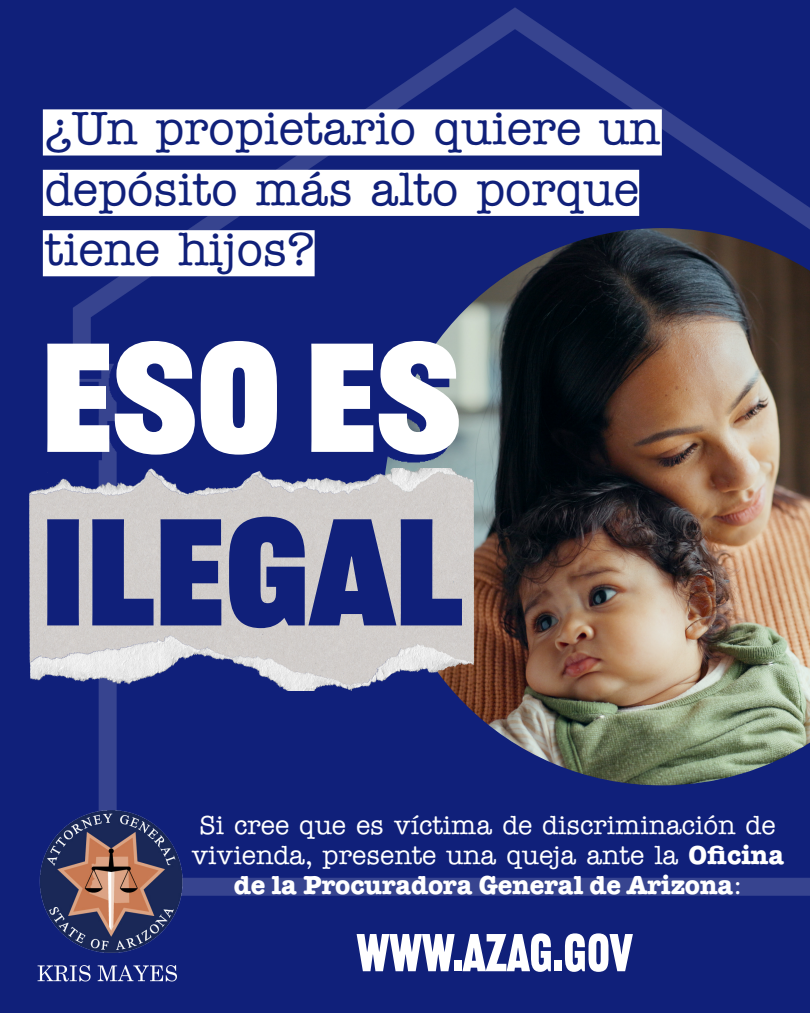
<style>
.page{position:relative;width:810px;height:1013px;background:#fff}
.page>*{position:absolute;margin:0;border:0;box-sizing:border-box;transform-origin:0 0}
.t1{font:700 151.3px "Railroad Gothic ATF";color:#fff}
.t2{font:700 148.4px "Railroad Gothic ATF";color:#10207a}
.t3{font:52px "Railroad Gothic ATF";color:#fff}
.t4{font:500 46.8px/60.4px "American Typewriter ITC Pro";color:#10207a}
.t5{font:500 26.3px/30px "American Typewriter ITC Pro";color:#fff;text-align:center}
.s1{font-weight:700}
</style>
<div class="page">
<div style="left:0;top:0;width:810px;height:1012px;background:#10207a"></div>
<img style="left:56px;top:7px;width:754px;height:889px">
<img style="left:383px;top:228px;width:427px;height:557px">
<svg style="left:43px;top:109px;width:619px;height:167px;fill:#fff"></svg>
<img style="left:37px;top:965px;width:140px;height:17px">
<img style="left:39px;top:810px;width:152px;height:143px">
<img style="left:29px;top:527px;width:446px;height:164px">
<img style="left:29px;top:281px;width:605px;height:246px">
<h3 class="t4" style="left:45px;top:98px;width:617px">¿Un propietario quiere un depósito más alto porque tiene hijos?</h3>
<h1 class="t1" style="left:41px;top:302px;width:421px">ESO ES</h1>
<h2 class="t2" style="left:41px;top:478px;width:423px">ilegal</h2>
<p class="t5" style="left:191px;top:810px;width:594px">Si cree que es víctima de discriminación de vivienda, presente una queja ante la <span class="s1">Oficina de la Procuradora General de Arizona</span>:</p>
<h3 class="t3" style="left:357px;top:921px;width:277px">WWW.AZAG.GOV</h3>
</div>
